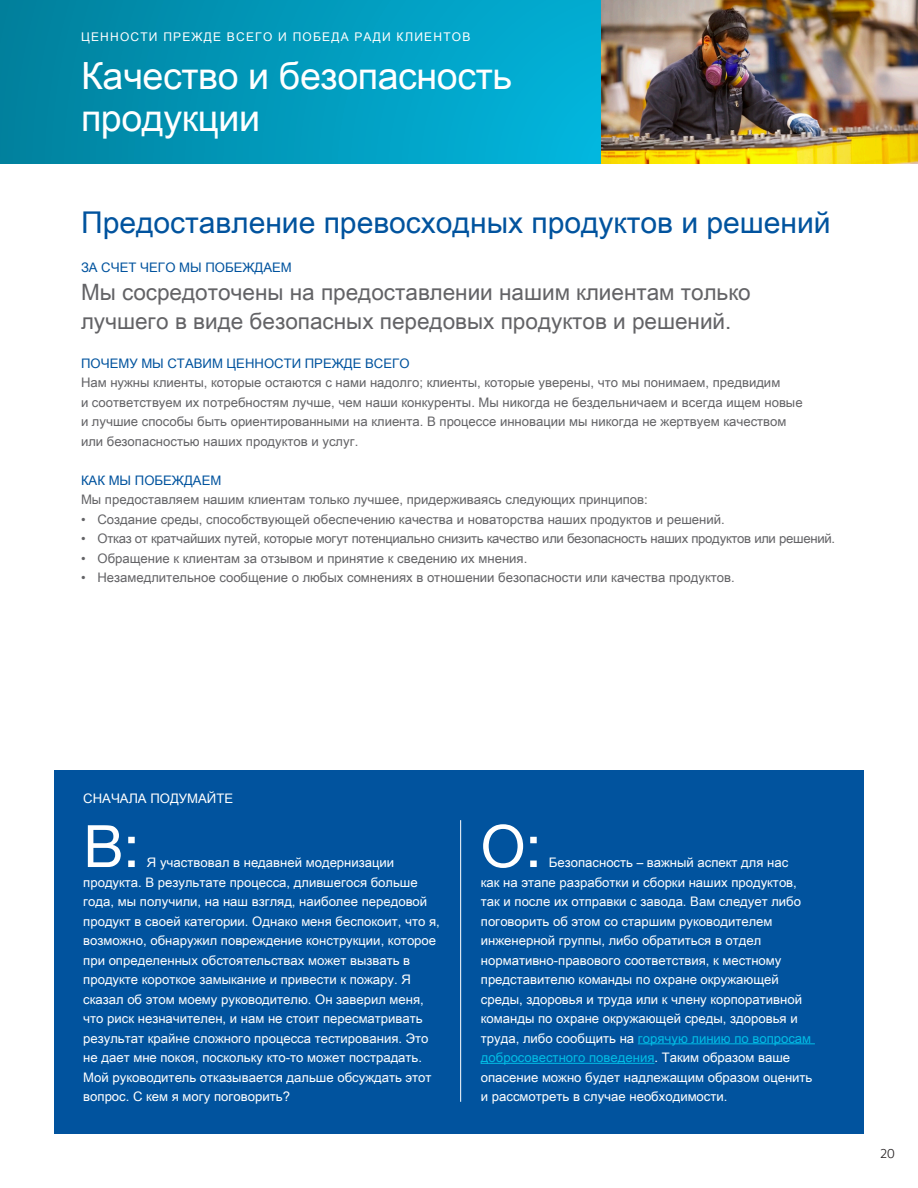
<style>
.page{position:relative;width:918px;height:1188px;background:#fff}
.page>*{position:absolute;margin:0;border:0;box-sizing:border-box;transform-origin:0 0}
.Q___A{font:58.5px "Helvetica Neue";color:#fff}
.Section_Headline{font:37.5px/42px "Arial Unicode MS";letter-spacing:-.01em;color:#fff}
.Section_Headline_-_B{font:30px "Arial Unicode MS";color:#01539e}
.How_We_Win_Body{font:22.5px/28.5px "Arial Unicode MS";color:#636366}
.t1{font:13.5px "Maurea Light Lf";color:#231f20}
.Q___A-2{font:13.2px/19.5px "Arial Unicode MS";color:#fff}
.Body{font:13.2px/19.5px "Arial Unicode MS";color:#636366}
.Body-2{font:13.2px "Arial Unicode MS";letter-spacing:-.02em;color:#636366}
.Section_Subhead{font:13.2px "Arial Unicode MS";color:#01539e}
.Section_Subhead-2{font:13.2px "Arial Unicode MS";color:#fff}
.Section_Descriptor{font:12px "Arial Unicode MS";letter-spacing:.1em;color:#fff}
.s1{color:#02bce5}
</style>
<div class="page">
<div style="left:54px;top:771px;width:810px;height:363px;background:#01539e"></div>
<div style="left:0;top:0;width:621px;height:163px;background:linear-gradient(to right,#01819d,#02b5dd)"></div>
<hr style="left:638px;top:1044px;width:177px;height:1px;background:#02bce5">
<hr style="left:481px;top:1063px;width:174px;height:1px;background:#02bce5">
<hr style="left:460px;top:820px;width:1px;height:282px;background:#fff">
<img style="left:602px;top:0;width:316px;height:163px">
<p class="Section_Descriptor" style="left:81px;top:28px;width:391px">ЦЕННОСТИ ПРЕЖДЕ ВСЕГО И ПОБЕДА РАДИ КЛИЕНТОВ</p>
<p class="Section_Headline" style="left:81px;top:54px;width:433px">Качество и безопасность продукции</p>
<p class="Section_Headline_-_B" style="left:81px;top:200px;width:751px">Предоставление превосходных продуктов и решений</p>
<p class="Section_Subhead" style="left:81px;top:258px;width:212px">ЗА СЧЕТ ЧЕГО МЫ ПОБЕЖДАЕМ</p>
<p class="How_We_Win_Body" style="left:81px;top:278px;width:671px">Мы сосредоточены на предоставлении нашим клиентам только лучшего в виде безопасных передовых продуктов и решений.</p>
<p class="Section_Subhead" style="left:81px;top:354px;width:330px">ПОЧЕМУ МЫ СТАВИМ ЦЕННОСТИ ПРЕЖДЕ ВСЕГО</p>
<p class="Body" style="left:81px;top:373px;width:723px">Нам нужны клиенты, которые остаются с нами надолго; клиенты, которые уверены, что мы понимаем, предвидим<br>и соответствуем их потребностям лучше, чем наши конкуренты. Мы никогда не бездельничаем и всегда ищем новые и лучшие способы быть ориентированными на клиента. В процессе инновации мы никогда не жертвуем качеством или безопасностью наших продуктов и услуг.</p>
<p class="Section_Subhead" style="left:81px;top:471px;width:142px">КАК МЫ ПОБЕЖДАЕМ</p>
<p class="Body" style="left:81px;top:490px;width:568px">Мы предоставляем нашим клиентам только лучшее, придерживаясь следующих принципов:</p>
<p class="Body" style="left:81px;top:509px;width:643px">• Создание среды, способствующей обеспечению качества и новаторства наших продуктов и решений.</p>
<p class="Body-2" style="left:81px;top:529px;width:753px">• Отказ от кратчайших путей, которые могут потенциально снизить качество или безопасность наших продуктов или решений.</p>
<p class="Body" style="left:81px;top:548px;width:446px">• Обращение к клиентам за отзывом и принятие к сведению их мнения.</p>
<p class="Body" style="left:81px;top:568px;width:653px">• Незамедлительное сообщение о любых сомнениях в отношении безопасности или качества продуктов.</p>
<p class="Section_Subhead-2" style="left:83px;top:789px;width:151px">СНАЧАЛА ПОДУМАЙТЕ</p>
<p class="Q___A" style="left:83px;top:804px;width:58px">В:</p>
<p class="Q___A-2" style="left:83px;top:852px;width:358px;text-indent:64px">Я участвовал в недавней модернизации продукта. В результате процесса, длившегося больше года, мы получили, на наш взгляд, наиболее передовой продукт в своей категории. Однако меня беспокоит, что я, возможно, обнаружил повреждение конструкции, которое при определенных обстоятельствах может вызвать в продукте короткое замыкание и привести к пожару. Я сказал об этом моему руководителю. Он заверил меня, что риск незначителен, и нам не стоит пересматривать результат крайне сложного процесса тестирования. Это не дает мне покоя, поскольку кто-то может пострадать.<br>Мой руководитель отказывается дальше обсуждать этот вопрос. С кем я могу поговорить?</p>
<p class="Q___A" style="left:481px;top:804px;width:62px">О:</p>
<p class="Q___A-2" style="left:481px;top:852px;width:333px;text-indent:68px">Безопасность – важный аспект для нас<br>как на этапе разработки и сборки наших продуктов, так и после их отправки с завода. Вам следует либо поговорить об этом со старшим руководителем инженерной группы, либо обратиться в отдел нормативно-правового соответствия, к местному представителю команды по охране окружающей среды, здоровья и труда или к члену корпоративной команды по охране окружающей среды, здоровья и труда, либо сообщить на <span class="s1">горячую линию по вопросам добросовестного поведения</span>. Таким образом ваше опасение можно будет надлежащим образом оценить и рассмотреть в случае необходимости.</p>
<p class="t1" style="left:881px;top:1145px;width:16px">20</p>
</div>
